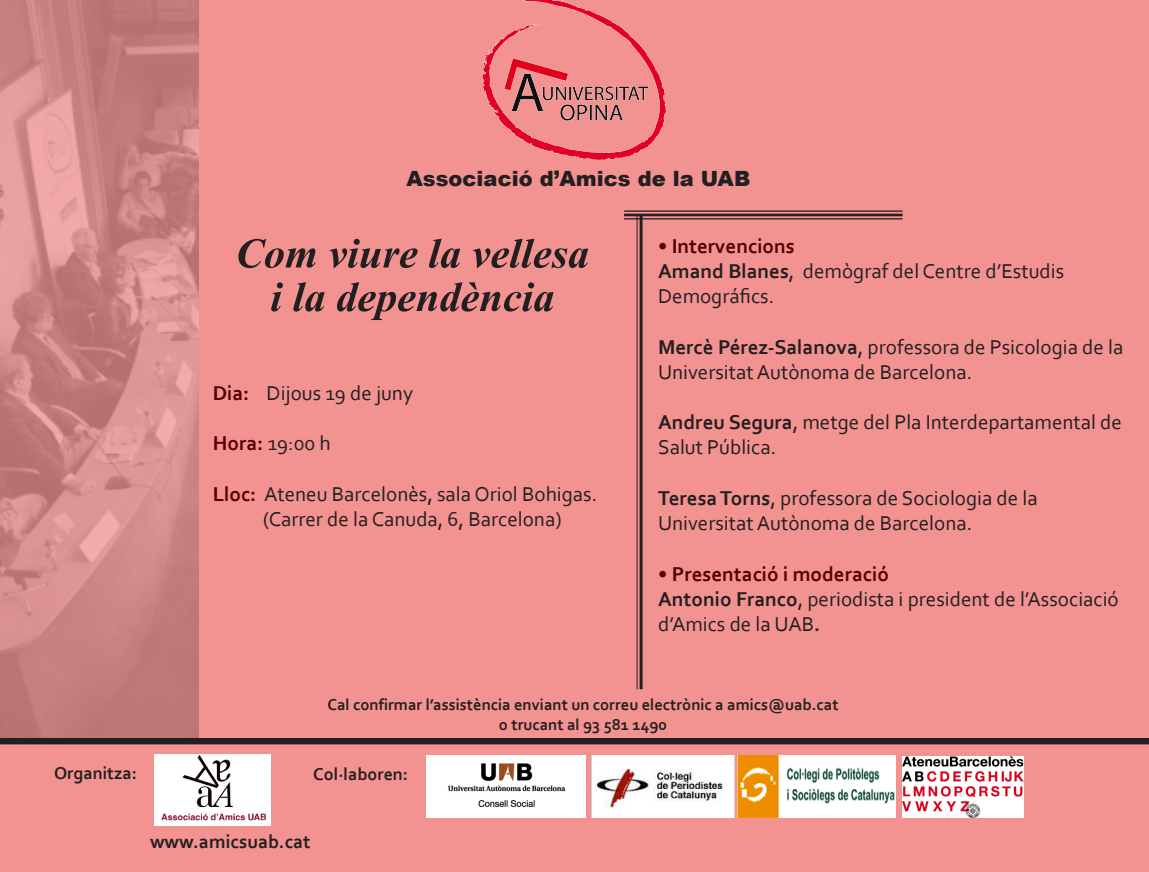
<style>
.page{position:relative;width:1149px;height:872px;background:#fff}
.page>*{position:absolute;margin:0;border:0;box-sizing:border-box;transform-origin:0 0}
.t1{font:700 52.5px/43.5px "Vijaya";color:#231f20;text-align:center}
.t2{font:21px/25.2px "Corbel";color:#231f20}
.t3{font:700 21px "Corbel";color:#530001}
.t4{font:900 21px "Arial";color:#231f20}
.t5{font:700 19.5px "Corbel";color:#231f20}
.t6{font:700 18px "Corbel";color:#231f20}
.t7{font:700 16.5px "Corbel";color:#231f20}
.s1{font-weight:700;color:#530001}
.s2{font-weight:700}
</style>
<div class="page">
<div style="left:0;top:0;width:1148px;height:872px;background:#f29291"></div>
<img style="left:0;top:0;width:198px;height:738px">
<img style="left:737px;top:756px;width:158px;height:62px">
<img style="left:591px;top:756px;width:143px;height:62px">
<div style="left:0;top:738px;width:1148px;height:6px;background:#231f20"></div>
<img style="left:155px;top:754px;width:115px;height:71px">
<img style="left:426px;top:756px;width:159px;height:62px">
<img style="left:482px;top:0;width:185px;height:161px">
<hr style="left:624px;top:210px;width:278px;height:2px;background:#231f20">
<hr style="left:624px;top:214px;width:278px;height:2px;background:#231f20">
<hr style="left:624px;top:218px;width:278px;height:1px;background:#231f20">
<hr style="left:639px;top:215px;width:3px;height:474px;background:#231f20">
<hr style="left:636px;top:215px;width:1px;height:474px;background:#231f20">
<img style="left:902px;top:756px;width:120px;height:62px">
<p class="t4" style="left:406px;top:163px;width:345px">Associació d’Amics de la UAB</p>
<p class="t1" style="left:235px;top:226px;width:355px">Com viure la vellesa i la dependència</p>
<p class="t2" style="left:213px;top:380px;width:202px"><span class="s1">Dia:</span> Dijous 19 de juny</p>
<p class="t2" style="left:213px;top:430px;width:119px"><span class="s1">Hora:</span> 19:00 h</p>
<p class="t2" style="left:213px;top:480px;width:386px"><span class="s1">Lloc:</span> Ateneu Barcelonès, sala Oriol Bohigas.</p>
<p class="t2" style="left:263px;top:506px;width:300px">(Carrer de la Canuda, 6, Barcelona)</p>
<p class="t3" style="left:658px;top:233px;width:138px">• Intervencions</p>
<p class="t2" style="left:658px;top:258px;width:407px"><span class="s2">Amand Blanes</span>, demògraf del Centre d’Estudis<br>Demográfics.</p>
<p class="t2" style="left:658px;top:333px;width:466px"><span class="s2">Mercè Pérez-Salanova</span>, professora de Psicologia de la<br>Universitat Autònoma de Barcelona.</p>
<p class="t2" style="left:658px;top:409px;width:465px"><span class="s2">Andreu Segura</span>, metge del Pla Interdepartamental de<br>Salut Pública.</p>
<p class="t2" style="left:658px;top:485px;width:381px"><span class="s2">Teresa Torns</span>, professora de Sociologia de la<br>Universitat Autònoma de Barcelona.</p>
<p class="t3" style="left:658px;top:560px;width:232px">• Presentació i moderació</p>
<p class="t2" style="left:658px;top:585px;width:462px"><span class="s2">Antonio Franco</span>, periodista i president de l’Associació d’Amics de la UAB<span class="s2">.</span></p>
<p class="t7" style="left:327px;top:694px;width:512px">Cal confirmar l’assistència enviant un correu electrònic a amics@uab.cat</p>
<p class="t7" style="left:498px;top:714px;width:170px">o trucant al 93 581 1490</p>
<p class="t6" style="left:54px;top:762px;width:84px">Organitza:</p>
<p class="t6" style="left:313px;top:762px;width:96px">Col·laboren:</p>
<p class="t5" style="left:150px;top:829px;width:162px">www.amicsuab.cat</p>
</div>
